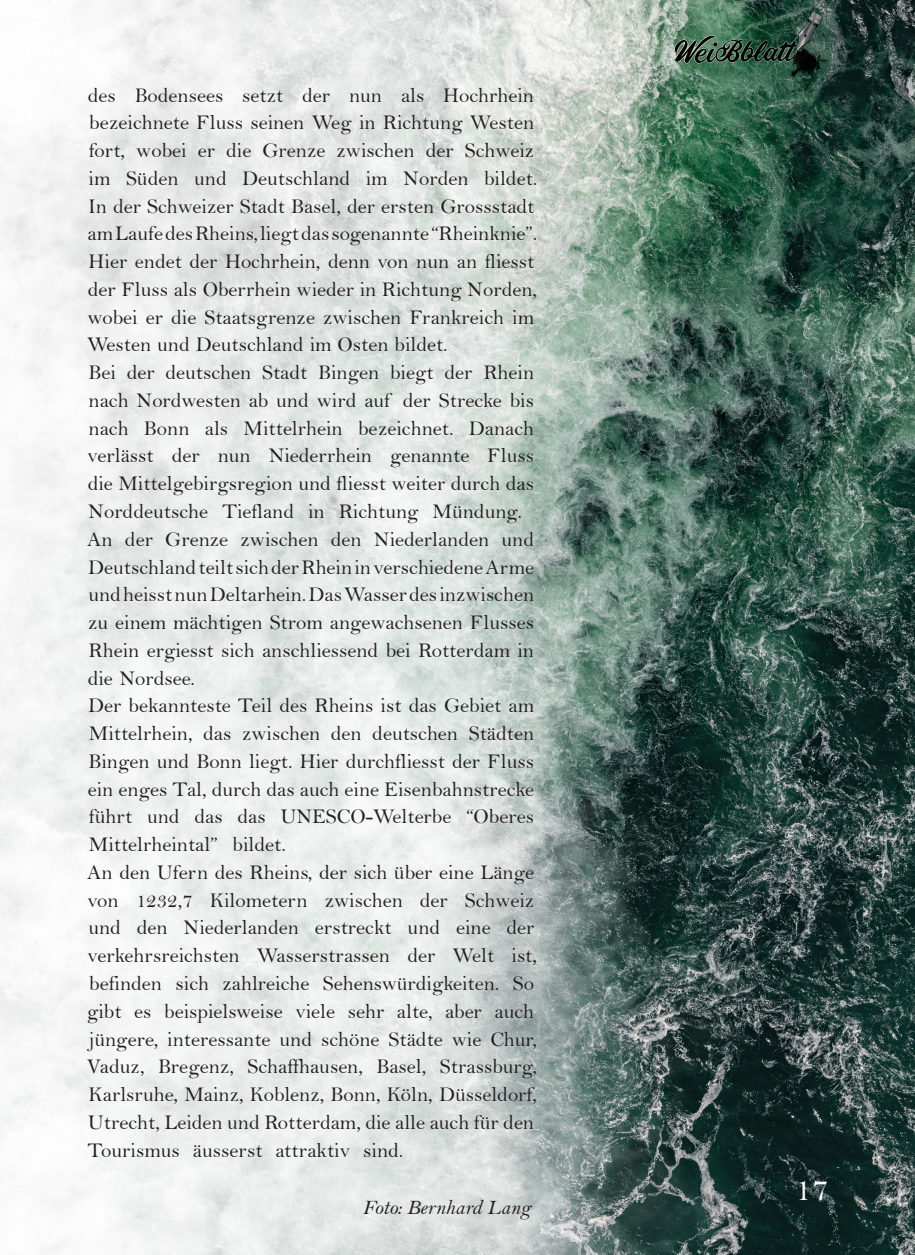
<style>
.page{position:relative;width:915px;height:1255px;background:#fff}
.page>*{position:absolute;margin:0;border:0;box-sizing:border-box;transform-origin:0 0}
.t1{font:34.5px "Bell";color:#fff}
.t2{font:21px/27.8px "Bell";color:#231f20}
.t3{font:21px "Bell MT Italic";color:#231f20}
</style>
<div class="page">
<img style="left:0;top:0;width:914px;height:1254px">
<p class="t2" style="left:88px;top:81px;width:451px">des Bodensees setzt der nun als Hochrhein bezeichnete Fluss seinen Weg in Richtung Westen fort, wobei er die Grenze zwischen der Schweiz im Süden und Deutschland im Norden bildet.</p>
<p class="t2" style="left:87px;top:192px;width:452px">In der Schweizer Stadt Basel, der ersten Grossstadt am Laufe des Rheins, liegt das sogenannte “Rheinknie”.<br>Hier endet der Hochrhein, denn von nun an fliesst der Fluss als Oberrhein wieder in Richtung Norden, wobei er die Staatsgrenze zwischen Frankreich im Westen und Deutschland im Osten bildet.</p>
<p class="t2" style="left:87px;top:358px;width:448px;text-align:justify">Bei der deutschen Stadt Bingen biegt der Rhein nach Nordwesten ab und wird auf der Strecke bis nach Bonn als Mittelrhein bezeichnet. Danach verlässt der nun Niederrhein genannte Fluss die Mittelgebirgsregion und fliesst weiter durch das Norddeutsche Tiefland in Richtung Mündung.</p>
<p class="t2" style="left:87px;top:525px;width:448px;text-align:justify">An der Grenze zwischen den Niederlanden und Deutschland teilt sich der Rhein in verschiedene Arme und heisst nun Deltarhein. Das Wasser des inzwischen zu einem mächtigen Strom angewachsenen Flusses Rhein ergiesst sich anschliessend bei Rotterdam in die Nordsee.</p>
<p class="t2" style="left:88px;top:691px;width:447px;text-align:justify">Der bekannteste Teil des Rheins ist das Gebiet am Mittelrhein, das zwischen den deutschen Städten Bingen und Bonn liegt. Hier durchfliesst der Fluss ein enges Tal, durch das auch eine Eisenbahnstrecke führt und das das UNESCO-Welterbe “Oberes Mittelrheintal” bildet.</p>
<p class="t2" style="left:87px;top:858px;width:451px">An den Ufern des Rheins, der sich über eine Länge von 1232,7 Kilometern zwischen der Schweiz und den Niederlanden erstreckt und eine der verkehrsreichsten Wasserstrassen der Welt ist, befinden sich zahlreiche Sehenswürdigkeiten. So gibt es beispielsweise viele sehr alte, aber auch jüngere, interessante und schöne Städte wie Chur, Vaduz, Bregenz, Schaffhausen, Basel, Strassburg, Karlsruhe, Mainz, Koblenz, Bonn, Köln, Düsseldorf, Utrecht, Leiden und Rotterdam, die alle auch für den Tourismus äusserst attraktiv sind.</p>
<p class="t3" style="left:362px;top:1194px;width:169px">Foto: Bernhard Lang</p>
<p class="t1" style="left:794px;top:1168px;width:36px">17</p>
</div>
